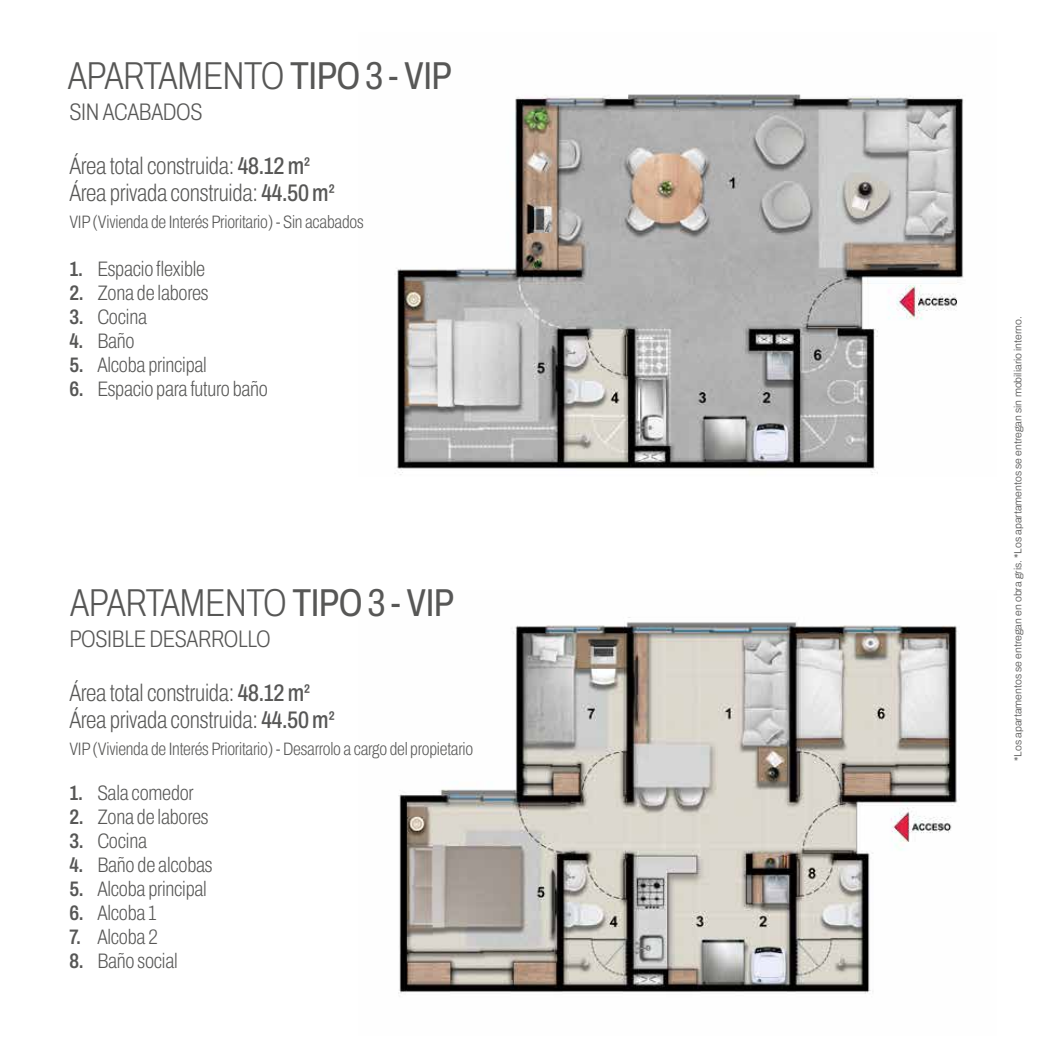
<style>
.page{position:relative;width:1063px;height:1063px;background:#fff}
.page>*{position:absolute;margin:0;border:0;box-sizing:border-box;transform-origin:0 0}
.t1{font:200 39px "Archivo Condensed";letter-spacing:-.01em;color:#575756}
.t2{font:200 24px/27px "Archivo Condensed";letter-spacing:-.01em;color:#575756}
.t3{font:200 21px "Archivo Condensed";letter-spacing:-.01em;color:#575756}
.t4{font:200 18px "Archivo Condensed";letter-spacing:-.01em;color:#575756}
.t5{font:300 10.5px "Archivo";color:#575756}
.s1{font-weight:400}
.s2{font-weight:500}
.s3{font-weight:600}
</style>
<div class="page">
<img style="left:395px;top:94px;width:569px;height:381px">
<img style="left:398px;top:617px;width:561px;height:377px">
<h1 class="t1" style="left:68px;top:47px;width:385px">APARTAMENTO <span class="s1">TIPO 3 - VIP</span></h1>
<p class="t2" style="left:69px;top:98px;width:135px">SIN ACABADOS</p>
<p class="t2" style="left:69px;top:152px;width:267px">Área total construida: <span class="s2">48.12 m2<br></span>Área privada construida: <span class="s2">44.50 m2</span></p>
<p class="t4" style="left:69px;top:208px;width:296px">VIP (Vivienda de Interés Prioritario) - Sin acabados</p>
<p class="t3" style="left:69px;top:253px;width:137px"><span class="s3">1.</span> Espacio flexible</p>
<p class="t3" style="left:69px;top:277px;width:141px"><span class="s3">2.</span> Zona de labores</p>
<p class="t3" style="left:69px;top:301px;width:79px"><span class="s3">3.</span> Cocina</p>
<p class="t3" style="left:69px;top:325px;width:67px"><span class="s3">4.</span> Baño</p>
<p class="t3" style="left:69px;top:349px;width:139px"><span class="s3">5.</span> Alcoba principal</p>
<p class="t3" style="left:69px;top:373px;width:200px"><span class="s3">6.</span> Espacio para futuro baño</p>
<h1 class="t1" style="left:70px;top:573px;width:385px">APARTAMENTO <span class="s1">TIPO 3 - VIP</span></h1>
<p class="t2" style="left:69px;top:625px;width:203px">POSIBLE DESARROLLO</p>
<p class="t2" style="left:69px;top:679px;width:267px">Área total construida: <span class="s2">48.12 m2<br></span>Área privada construida: <span class="s2">44.50 m2</span></p>
<p class="t4" style="left:69px;top:735px;width:405px">VIP (Vivienda de Interés Prioritario) - Desarrolo a cargo del propietario</p>
<p class="t3" style="left:69px;top:777px;width:126px"><span class="s3">1.</span> Sala comedor</p>
<p class="t3" style="left:69px;top:801px;width:141px"><span class="s3">2.</span> Zona de labores</p>
<p class="t3" style="left:69px;top:825px;width:79px"><span class="s3">3.</span> Cocina</p>
<p class="t3" style="left:69px;top:849px;width:145px"><span class="s3">4.</span> Baño de alcobas</p>
<p class="t3" style="left:69px;top:873px;width:139px"><span class="s3">5.</span> Alcoba principal</p>
<p class="t3" style="left:69px;top:897px;width:89px"><span class="s3">6.</span> Alcoba 1</p>
<p class="t3" style="left:69px;top:921px;width:90px"><span class="s3">7.</span> Alcoba 2</p>
<p class="t3" style="left:69px;top:945px;width:110px"><span class="s3">8.</span> Baño social</p>
<p class="t5" style="left:1010px;top:761px;width:446px;rotate:-90deg">*Los apartamentos se entregan en obra gris. *Los apartamentos se entregan sin mobiliario interno.</p>
</div>
